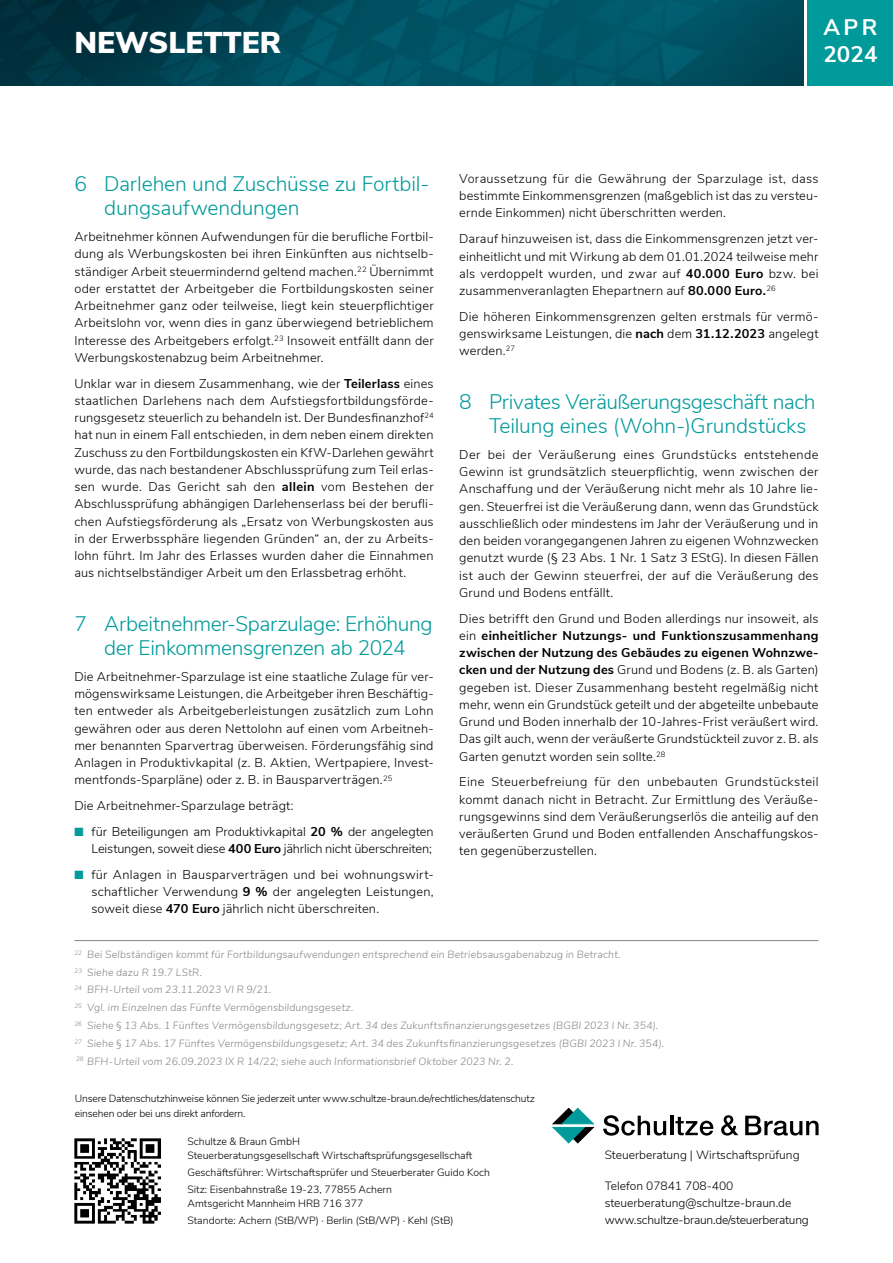
<style>
.page{position:relative;width:893px;height:1263px;background:#fff}
.page>*{position:absolute;margin:0;border:0;box-sizing:border-box;transform-origin:0 0}
.t1{font:900 30px "Nunito Sans";color:#fff}
.t2{font:700 22.5px/27px "Nunito Sans";color:#fff}
.t3{font:300 21px/24px "Nunito Sans";letter-spacing:-.015em;color:#009a9b}
.t4{font:300 12.75px/17.2px "Nunito Sans";letter-spacing:.01em;color:#000;text-align:justify}
.t5{font:300 12px/17.1px "Nunito Sans";color:#000}
.t6{font:italic 300 10.5px/17.7px "Nunito Sans";letter-spacing:.015em;color:#878786}
.t7{font:300 10.5px/16.8px "Nunito Sans";color:#000}
.t8{font:300 10.35px/14.2px "Nunito Sans";letter-spacing:-.015em;color:#000}
.s1{font-weight:700}
.s2{color:#009a9b}
</style>
<div class="page">
<img style="left:0;top:0;width:804px;height:85px">
<div style="left:808px;top:0;width:85px;height:85px;background:#009a9b"></div>
<svg style="left:603px;top:1115px;width:63px;height:21px"></svg>
<hr style="left:670px;top:1116px;width:3px;height:19px;background:#000">
<svg style="left:675px;top:1117px;width:39px;height:18px"></svg>
<svg style="left:721px;top:1115px;width:17px;height:20px"></svg>
<svg style="left:745px;top:1116px;width:74px;height:19px"></svg>
<svg style="left:553px;top:1108px;width:41px;height:35px"></svg>
<img style="left:75px;top:1138px;width:85px;height:86px">
<hr style="left:74px;top:940px;width:745px;height:1px;background:#878786">
<h1 class="t1" style="left:74px;top:21px;width:208px">NEWSLETTER</h1>
<h2 class="t2" style="left:823px;top:12px;width:56px">APR<br>2024</h2>
<h3 class="t3" style="left:104px;top:171px;width:327px;text-indent:-30px">6 Darlehen und Zuschüsse zu Fortbil&shy;dungsaufwendungen</h3>
<p class="t4" style="left:74px;top:227px;width:361px">Arbeitnehmer können Aufwendungen für die berufliche Fortbil&shy;dung als Werbungskosten bei ihren Einkünften aus nichtselb&shy;ständiger Arbeit steuermindernd geltend machen.<sup>22</sup> Übernimmt oder erstattet der Arbeitgeber die Fortbildungskosten seiner Arbeitnehmer ganz oder teilweise, liegt kein steuerpflichtiger Arbeitslohn vor, wenn dies in ganz überwiegend betrieblichem Interesse des Arbeitgebers erfolgt.<sup>23</sup> Insoweit entfällt dann der Werbungskostenabzug beim Arbeitnehmer.</p>
<p class="t4" style="left:74px;top:374px;width:361px">Unklar war in diesem Zusammenhang, wie der <span class="s1">Teilerlass</span> eines staatlichen Darlehens nach dem Aufstiegsfortbildungsförde&shy;rungsgesetz steuerlich zu behandeln ist. Der Bundesfinanzhof<sup>24 </sup>hat nun in einem Fall entschieden, in dem neben einem direkten Zuschuss zu den Fortbildungskosten ein KfW-Darlehen gewährt wurde, das nach bestandener Abschlussprüfung zum Teil erlas&shy;sen wurde. Das Gericht sah den <span class="s1">allein</span> vom Bestehen der Abschlussprüfung abhängigen Darlehenserlass bei der berufli&shy;chen Aufstiegsförderung als „Ersatz von Werbungskosten aus in der Erwerbssphäre liegenden Gründen“ an, der zu Arbeits&shy;lohn führt. Im Jahr des Erlasses wurden daher die Einnahmen aus nichtselbständiger Arbeit um den Erlassbetrag erhöht.</p>
<h3 class="t3" style="left:74px;top:610px;width:360px;text-align:center">7 Arbeitnehmer-Sparzulage: Erhöhung der Einkommensgrenzen ab 2024</h3>
<p class="t4" style="left:74px;top:667px;width:361px">Die Arbeitnehmer-Sparzulage ist eine staatliche Zulage für ver&shy;mögenswirksame Leistungen, die Arbeitgeber ihren Beschäftig&shy;ten entweder als Arbeitgeberleistungen zusätzlich zum Lohn gewähren oder aus deren Nettolohn auf einen vom Arbeitneh&shy;mer benannten Sparvertrag überweisen. Förderungsfähig sind Anlagen in Produktivkapital (z. B. Aktien, Wertpapiere, Invest&shy;mentfonds-Sparpläne) oder z. B. in Bausparverträgen.<sup>25</sup></p>
<p class="t4" style="left:74px;top:796px;width:221px">Die Arbeitnehmer-Sparzulage beträgt:</p>
<p class="t4" style="left:74px;top:822px;width:361px;text-align:right"><span class="s2">■</span> für Beteiligungen am Produktivkapital <span class="s1">20 %</span> der angelegten<br>Leistungen, soweit diese <span class="s1">400 Euro</span> jährlich nicht überschreiten;</p>
<p class="t4" style="left:91px;top:865px;width:344px;text-indent:-17px"><span class="s2">■</span> für Anlagen in Bausparverträgen und bei wohnungswirt&shy;schaftlicher Verwendung <span class="s1">9 %</span> der angelegten Leistungen, soweit diese <span class="s1">470 Euro</span> jährlich nicht überschreiten.</p>
<p class="t4" style="left:459px;top:169px;width:361px">Voraussetzung für die Gewährung der Sparzulage ist, dass bestimmte Einkommensgrenzen (maßgeblich ist das zu versteu&shy;ernde Einkommen) nicht überschritten werden.</p>
<p class="t4" style="left:459px;top:229px;width:361px">Darauf hinzuweisen ist, dass die Einkommensgrenzen jetzt ver&shy;einheitlicht und mit Wirkung ab dem 01.01.2024 teilweise mehr als verdoppelt wurden, und zwar auf <span class="s1">40.000 Euro</span> bzw. bei zusammenveranlagten Ehepartnern auf <span class="s1">80.000 Euro.</span><sup>26</sup></p>
<p class="t4" style="left:459px;top:307px;width:361px">Die höheren Einkommensgrenzen gelten erstmals für vermö&shy;genswirksame Leistungen, die <span class="s1">nach</span> dem <span class="s1">31.12.2023</span> angelegt werden.<sup>27</sup></p>
<h3 class="t3" style="left:489px;top:388px;width:328px;text-indent:-30px">8 Privates Veräußerungsgeschäft nach<br>Teilung eines (Wohn-)Grundstücks</h3>
<p class="t4" style="left:459px;top:445px;width:361px">Der bei der Veräußerung eines Grundstücks entstehende Gewinn ist grundsätzlich steuerpflichtig, wenn zwischen der Anschaffung und der Veräußerung nicht mehr als 10 Jahre lie&shy;gen. Steuerfrei ist die Veräußerung dann, wenn das Grundstück ausschließlich oder mindestens im Jahr der Veräußerung und in den beiden vorangegangenen Jahren zu eigenen Wohnzwecken genutzt wurde (§ 23 Abs. 1 Nr. 1 Satz 3 EStG). In diesen Fällen ist auch der Gewinn steuerfrei, der auf die Veräußerung des Grund und Bodens entfällt.</p>
<p class="t4" style="left:459px;top:609px;width:361px">Dies betrifft den Grund und Boden allerdings nur insoweit, als ein <span class="s1">einheitlicher Nutzungs- und Funktionszusammenhang zwischen der Nutzung des Gebäudes zu eigenen Wohnzwe&shy;cken und der Nutzung des</span> Grund und Bodens (z. B. als Garten) gegeben ist. Dieser Zusammenhang besteht regelmäßig nicht mehr, wenn ein Grundstück geteilt und der abgeteilte unbebaute Grund und Boden innerhalb der 10-Jahres-Frist veräußert wird.<br>Das gilt auch, wenn der veräußerte Grundstückteil zuvor z. B. als Garten genutzt worden sein sollte.<sup>28</sup></p>
<p class="t4" style="left:459px;top:772px;width:361px">Eine Steuerbefreiung für den unbebauten Grundstücksteil kommt danach nicht in Betracht. Zur Ermittlung des Veräuße&shy;rungsgewinns sind dem Veräußerungserlös die anteilig auf den veräußerten Grund und Boden entfallenden Anschaffungskos&shy;ten gegenüberzustellen.</p>
<p class="t6" style="left:74px;top:945px;width:591px"><sup>22</sup> Bei Selbständigen kommt für Fortbildungsaufwendungen entsprechend ein Betriebsausgabenabzug in Betracht.<br><sup>23</sup> Siehe dazu R 19.7 LStR.<br><sup>24</sup> BFH-Urteil vom 23.11.2023 VI R 9/21.<br><sup>25</sup> Vgl. im Einzelnen das Fünfte Vermögensbildungsgesetz.<br><sup>26</sup> Siehe § 13 Abs. 1 Fünftes Vermögensbildungsgesetz; Art. 34 des Zukunftsfinanzierungsgesetzes (BGBl 2023 I Nr. 354).<br><sup>27</sup> Siehe § 17 Abs. 17 Fünftes Vermögensbildungsgesetz; Art. 34 des Zukunftsfinanzierungsgesetzes (BGBl 2023 I Nr. 354).<br><sup>28</sup> BFH-Urteil vom 26.09.2023 IX R 14/22; siehe auch Informationsbrief Oktober 2023 Nr. 2.</p>
<p class="t8" style="left:75px;top:1091px;width:462px">Unsere Datenschutzhinweise können Sie jederzeit unter www.schultze-braun.de/rechtliches/datenschutz einsehen oder bei uns direkt anfordern.</p>
<p class="t7" style="left:188px;top:1133px;width:286px;line-height:14.2px">Schultze &amp; Braun GmbH<br>Steuerberatungsgesellschaft Wirtschaftsprüfungsgesellschaft</p>
<p class="t7" style="left:188px;top:1163px;width:304px">Geschäftsführer: Wirtschaftsprüfer und Steuerberater Guido Koch<br>Sitz: Eisenbahnstraße 19-23, 77855 Achern</p>
<p class="t7" style="left:188px;top:1194px;width:268px">Amtsgericht Mannheim HRB 716 377<br>Standorte: Achern (StB/WP) · Berlin (StB/WP) · Kehl (StB)</p>
<p class="t5" style="left:605px;top:1146px;width:196px">Steuerberatung | Wirtschaftsprüfung</p>
<p class="t5" style="left:605px;top:1176px;width:206px">Telefon 07841 708-400 steuerberatung@schultze-braun.de www.schultze-braun.de/steuerberatung</p>
</div>
